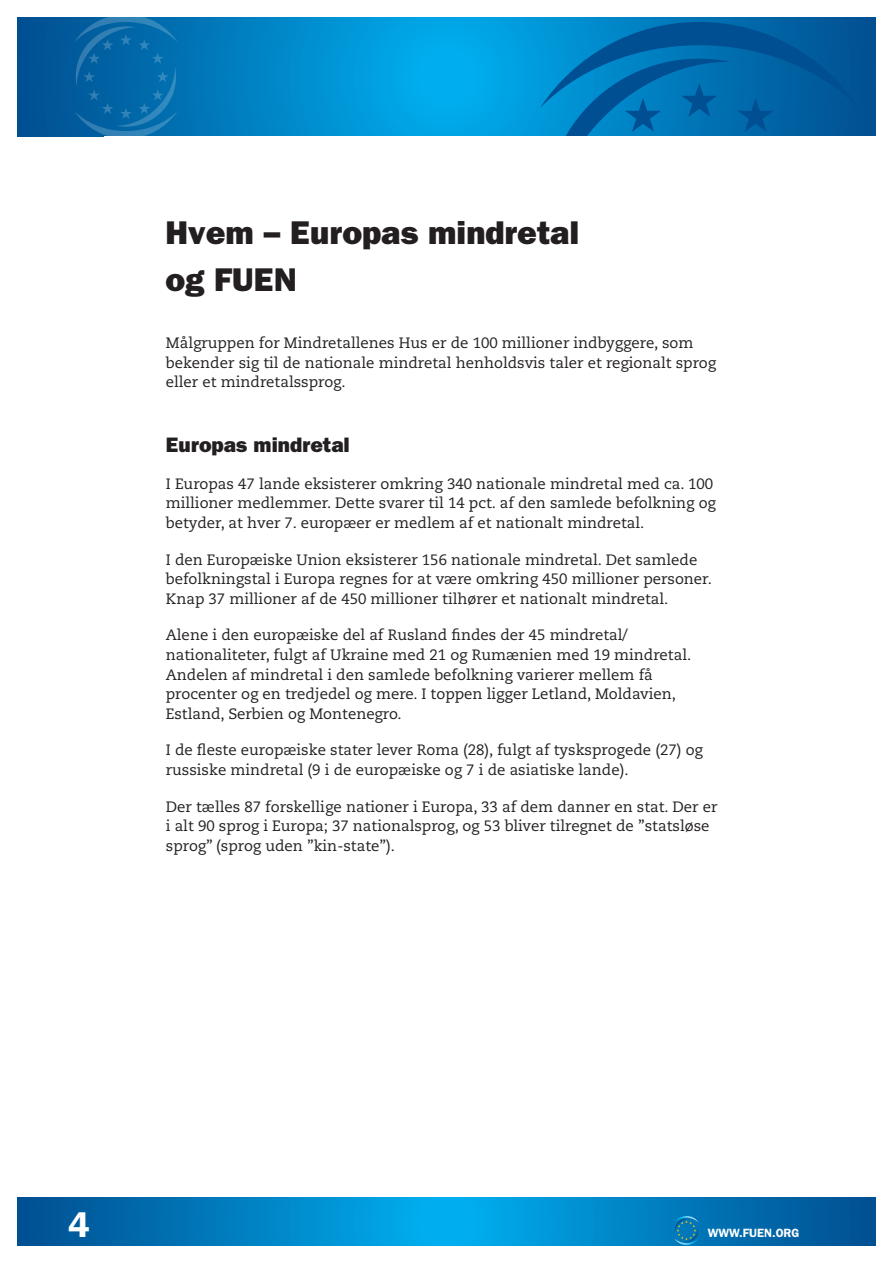
<style>
.page{position:relative;width:893px;height:1263px;background:#fff}
.page>*{position:absolute;margin:0;border:0;box-sizing:border-box;transform-origin:0 0}
.t1{font:600 36px "ITC Franklin Gothic Std";color:#fff}
.Presse_Headline{font:33px "ITC Franklin Gothic Std Hvy";color:#231f20}
.Übersicht_Monat{font:21px "ITC Franklin Gothic Std Hvy";color:#231f20}
.Fließtext{font:15px/19.5px "Caecilia LT Std";color:#231f20}
.t2{font:600 12px "ITC Franklin Gothic Std";color:#fff}
</style>
<div class="page">
<svg style="left:17px;top:17px;width:859px;height:119px;background:#0089ca"></svg>
<svg style="left:17px;top:1197px;width:859px;height:49px;background:#007ebf"></svg>
<svg style="left:674px;top:1216px;width:25px;height:29px"></svg>
<svg style="left:74px;top:17px;width:104px;height:120px;background:#096aa9"></svg>
<svg style="left:539px;top:22px;width:321px;height:114px;background:#006aac"></svg>
<div style="left:104px;top:136px;width:789px;height:362px;background:#fff"></div>
<p class="Presse_Headline" style="left:165px;top:213px;width:415px">Hvem – Europas mindretal</p>
<p class="Presse_Headline" style="left:165px;top:261px;width:133px">og FUEN</p>
<p class="Fließtext" style="left:166px;top:333px;width:552px">Målgruppen for Mindretallenes Hus er de 100 millioner indbyggere, som bekender sig til de nationale mindretal henholdsvis taler et regionalt sprog eller et mindretalssprog.</p>
<p class="Übersicht_Monat" style="left:166px;top:432px;width:185px">Europas mindretal</p>
<p class="Fließtext" style="left:166px;top:474px;width:551px">I Europas 47 lande eksisterer omkring 340 nationale mindretal med ca. 100 millioner medlemmer. Dette svarer til 14 pct. af den samlede befolkning og betyder, at hver 7. europæer er medlem af et nationalt mindretal.</p>
<p class="Fließtext" style="left:166px;top:550px;width:548px">I den Europæiske Union eksisterer 156 nationale mindretal. Det samlede befolkningstal i Europa regnes for at være omkring 450 millioner personer.<br>Knap 37 millioner af de 450 millioner tilhører et nationalt mindretal.</p>
<p class="Fließtext" style="left:166px;top:626px;width:527px">Alene i den europæiske del af Rusland findes der 45 mindretal/ nationaliteter, fulgt af Ukraine med 21 og Rumænien med 19 mindretal.<br>Andelen af mindretal i den samlede befolkning varierer mellem få procenter og en tredjedel og mere. I toppen ligger Letland, Moldavien, Estland, Serbien og Montenegro.</p>
<p class="Fließtext" style="left:166px;top:741px;width:538px">I de fleste europæiske stater lever Roma (28), fulgt af tysksprogede (27) og russiske mindretal (9 i de europæiske og 7 i de asiatiske lande).</p>
<p class="Fließtext" style="left:166px;top:797px;width:553px">Der tælles 87 forskellige nationer i Europa, 33 af dem danner en stat. Der er i alt 90 sprog i Europa; 37 nationalsprog, og 53 bliver tilregnet de ”statsløse sprog” (sprog uden ”kin-state”).</p>
<h1 class="t1" style="left:68px;top:1204px;width:23px">4</h1>
<p class="t2" style="left:708px;top:1226px;width:93px">WWW.FUEN.ORG</p>
</div>
